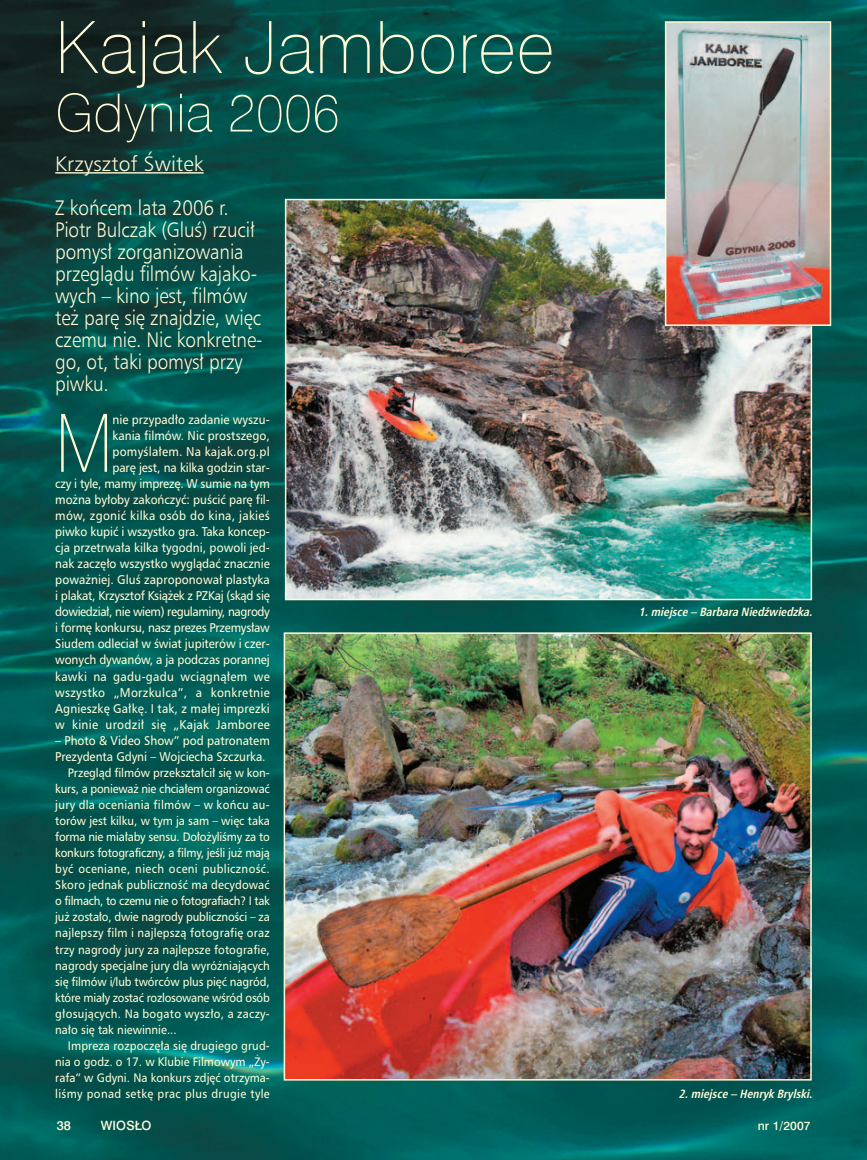
<style>
.page{position:relative;width:867px;height:1160px;background:#fff}
.page>*{position:absolute;margin:0;border:0;box-sizing:border-box;transform-origin:0 0}
.t1{font:80.4px "TT194 AO00";color:#fffbd6;scale:.93 1}
.t2{font:72px "TT194 AO00";letter-spacing:.015em;color:#fffbd6}
.t3{font:52.5px "TT194 AO00";letter-spacing:.015em;color:#fffbd6}
.t4{font:21px/22px "TT1951 O00";letter-spacing:-.005em;color:#fffbd6;scale:.9 1}
.t5{font:21px "TT1951 O00";letter-spacing:-.005em;color:#fffbd6}
.t6{font:12.75px/16px "TT1958 O00";letter-spacing:-.005em;color:#fffbd6;text-align:right;scale:.93 1}
.t7{font:12.75px "TT195 FO00";letter-spacing:.01em;color:#fffbd6}
.t8{font:12.3px/16px "TT1958 O00";letter-spacing:.02em;color:#fffbd6;text-align:justify;scale:.93 1}
.t9{font:italic 12px "TT1943 O00";color:#fffbd6}
.t10{font:12px "TT195 FO00";letter-spacing:.01em;color:#fffbd6}
</style>
<div class="page">
<img style="left:0;top:0;width:867px;height:1160px">
<hr style="left:55px;top:172px;width:149px;height:1px;background:#fffbd6">
<img style="left:288px;top:202px;width:521px;height:395px">
<div style="left:285px;top:199px;width:527px;height:401px;border:2px solid #fffbd6"></div>
<img style="left:287px;top:635px;width:522px;height:442px">
<div style="left:284px;top:632px;width:528px;height:448px;border:2px solid #fffbd6"></div>
<img style="left:668px;top:24px;width:160px;height:299px">
<div style="left:665px;top:21px;width:166px;height:305px;border:2px solid #fffbd6"></div>
<h2 class="t2" style="left:55px;top:21px;width:501px">Kajak Jamboree</h2>
<h3 class="t3" style="left:55px;top:94px;width:286px">Gdynia 2006</h3>
<h3 class="t5" style="left:55px;top:155px;width:150px">Krzysztof Œwitek</h3>
<h3 class="t4" style="left:55px;top:198px;width:232px">Z koñcem lata 2006 r.<br>Piotr Bulczak (Gluœ) rzuci³ pomys³ zorganizowania przegl¹du filmów kajako&shy;wych – kino jest, filmów te¿ parê siê znajdzie, wiêc czemu nie. Nic konkretne&shy;go, ot, taki pomys³ przy piwku.</h3>
<h1 class="t1" style="left:55px;top:414px;width:64px">M</h1>
<p class="t6" style="left:55px;top:412px;width:232px">nie przypad³o zadanie wyszu-<br>kania filmów. Nic prostszego, pomyœla³em. Na kajak.org.pl<br>parê jest, na kilka godzin star-<br>czy i tyle, mamy imprezê. W sumie na tym mo¿na by³oby zakoñczyæ: puœciæ parê fil&shy;mów, zgoniæ kilka osób do kina, jakieœ piwko kupiæ i wszystko gra. Taka koncep&shy;cja przetrwa³a kilka tygodni, powoli jed&shy;nak zaczê³o wszystko wygl¹daæ znacznie powa¿niej. Gluœ zaproponowa³ plastyka i plakat, Krzysztof Ksi¹¿ek z PZKaj (sk¹d siê dowiedzia³, nie wiem) regulaminy, nagrody i formê konkursu, nasz prezes Przemys³aw Siudem odlecia³ w œwiat jupiterów i czer&shy;wonych dywanów, a ja podczas porannej kawki na gadu-gadu wci¹gn¹³em we wszystko „Morzkulca”, a konkretnie Agnieszkê Ga³kê. I tak, z ma³ej imprezki w kinie urodzi³ siê „Kajak Jamboree</p>
<p class="t6" style="left:55px;top:733px;width:232px;text-align:left">– Photo &amp; Video Show” pod patronatem<br>Prezydenta Gdyni – Wojciecha Szczurka.</p>
<p class="t8" style="left:55px;top:765px;width:232px;text-indent:13px">Przegl¹d filmów przekszta³ci³ siê w kon&shy;kurs, a poniewa¿ nie chcia³em organizowaæ jury dla oceniania filmów – w koñcu au&shy;torów jest kilku, w tym ja sam – wiêc taka forma nie mia³aby sensu. Do³o¿yliœmy za to konkurs fotograficzny, a filmy, jeœli ju¿ maj¹ byæ oceniane, niech oceni publicznoœæ.<br>Skoro jednak publicznoœæ ma decydowaæ o filmach, to czemu nie o fotografiach? I tak ju¿ zosta³o, dwie nagrody publicznoœci – za najlepszy film i najlepsz¹ fotografiê oraz trzy nagrody jury za najlepsze fotografie, nagrody specjalne jury dla wyró¿niaj¹cych siê filmów i/lub twórców plus piêæ nagród, które mia³y zostaæ rozlosowane wœród osób g³osuj¹cych. Na bogato wysz³o, a zaczy&shy;na³o siê tak niewinnie...</p>
<p class="t8" style="left:55px;top:1038px;width:232px;text-indent:13px">Impreza rozpoczê³a siê drugiego grud&shy;nia o godz. o 17. w Klubie Filmowym „¯y&shy;rafa” w Gdyni. Na konkurs zdjêæ otrzyma&shy;liœmy ponad setkê prac plus drugie tyle</p>
<p class="t9" style="left:639px;top:607px;width:177px">1. miejsce – Barbara NiedŸwiedzka.</p>
<p class="t9" style="left:679px;top:1089px;width:137px">2. miejsce – Henryk Brylski.</p>
<p class="t7" style="left:57px;top:1120px;width:16px">38</p>
<p class="t7" style="left:101px;top:1120px;width:52px">WIOS£O</p>
<p class="t10" style="left:758px;top:1121px;width:54px">nr 1/2007</p>
</div>
